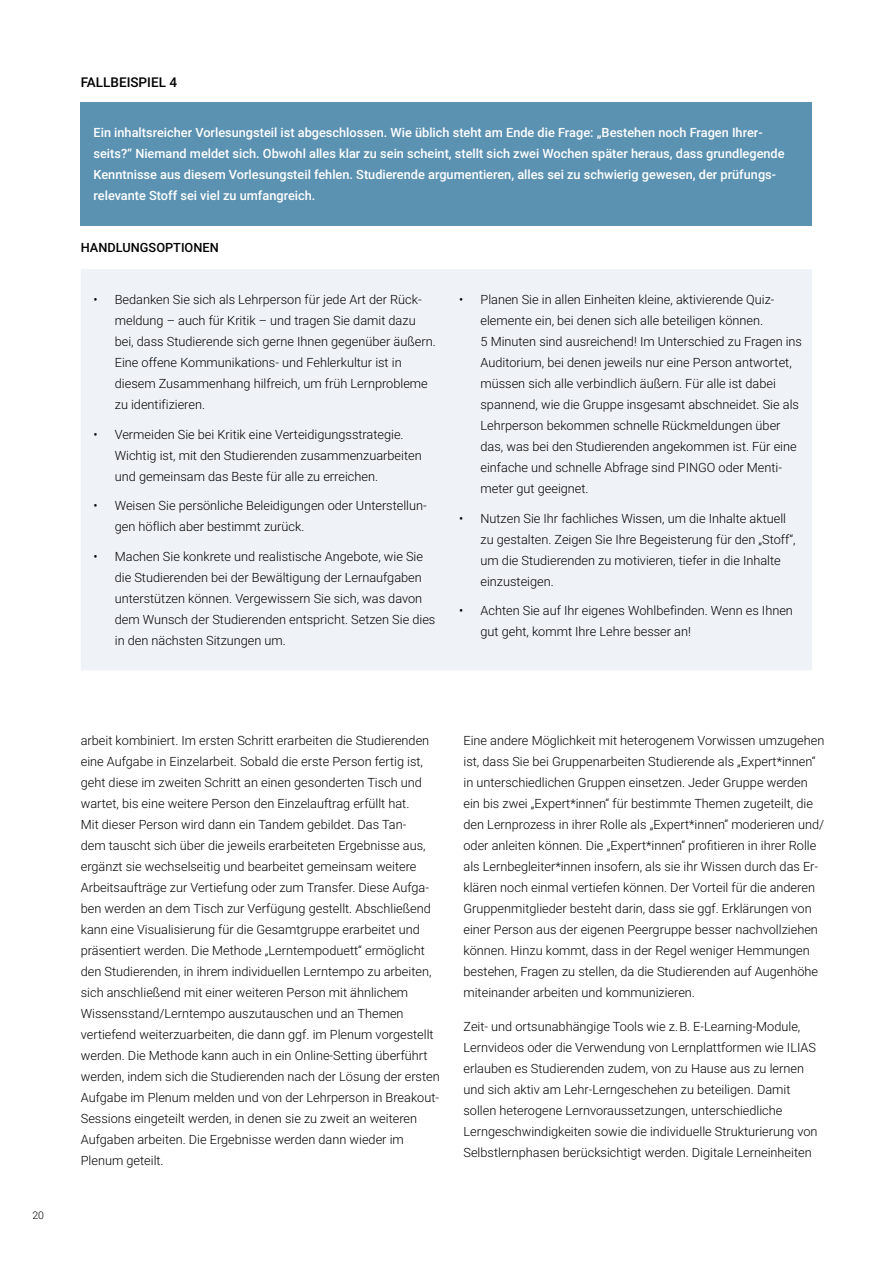
<style>
.page{position:relative;width:893px;height:1263px;background:#fff}
.page>*{position:absolute;margin:0;border:0;box-sizing:border-box;transform-origin:0 0}
.t1{font:500 13.5px "Roboto";color:#000}
.P_Normal{font:300 12.75px/21px "Roboto";color:#000}
.t2{font:500 12.75px/21px "Roboto";color:#fff}
.t3{font:500 12.75px "Roboto";color:#000}
.t4{font:300 10.5px "Roboto";color:#000}
</style>
<div class="page">
<div style="left:81px;top:102px;width:731px;height:124px;background:#5b92b1"></div>
<div style="left:81px;top:269px;width:731px;height:401px;background:#eff3f7"></div>
<p class="t4" style="left:32px;top:1207px;width:13px">20</p>
<p class="t1" style="left:81px;top:72px;width:98px">FALLBEISPIEL 4</p>
<p class="t2" style="left:94px;top:122px;width:693px">Ein inhaltsreicher Vorlesungsteil ist abgeschlossen. Wie üblich steht am Ende die Frage: „Bestehen noch Fragen Ihrer&shy;seits?“ Niemand meldet sich. Obwohl alles klar zu sein scheint, stellt sich zwei Wochen später heraus, dass grundlegende Kenntnisse aus diesem Vorlesungsteil fehlen. Studierende argumentieren, alles sei zu schwierig gewesen, der prüfungs&shy;relevante Stoff sei viel zu umfangreich.</p>
<p class="t3" style="left:81px;top:239px;width:139px">HANDLUNGSOPTIONEN</p>
<p class="P_Normal" style="left:115px;top:289px;width:322px;text-indent:-21px">• Bedanken Sie sich als Lehrperson für jede Art der Rück&shy;meldung – auch für Kritik – und tragen Sie damit dazu bei, dass Studierende sich gerne Ihnen gegenüber äußern.<br>Eine offene Kommunikations- und Fehlerkultur ist in diesem Zusammenhang hilfreich, um früh Lernprobleme zu identifizieren.</p>
<p class="P_Normal" style="left:115px;top:423px;width:308px;text-indent:-21px">• Vermeiden Sie bei Kritik eine Verteidigungsstrategie.<br>Wichtig ist, mit den Studierenden zusammenzuarbeiten und gemeinsam das Beste für alle zu erreichen.</p>
<p class="P_Normal" style="left:115px;top:495px;width:313px;text-indent:-21px">• Weisen Sie persönliche Beleidigungen oder Unterstellun&shy;gen höflich aber bestimmt zurück.</p>
<p class="P_Normal" style="left:115px;top:545px;width:322px;text-indent:-21px">• Machen Sie konkrete und realistische Angebote, wie Sie die Studierenden bei der Bewältigung der Lernaufgaben unterstützen können. Vergewissern Sie sich, was davon dem Wunsch der Studierenden entspricht. Setzen Sie dies in den nächsten Sitzungen um.</p>
<p class="P_Normal" style="left:480px;top:289px;width:323px;text-indent:-21px">• Planen Sie in allen Einheiten kleine, aktivierende Quiz&shy;elemente ein, bei denen sich alle beteiligen können.<br>5 Minuten sind ausreichend! Im Unterschied zu Fragen ins Auditorium, bei denen jeweils nur eine Person antwortet, müssen sich alle verbindlich äußern. Für alle ist dabei spannend, wie die Gruppe insgesamt abschneidet. Sie als Lehrperson bekommen schnelle Rückmeldungen über das, was bei den Studierenden angekommen ist. Für eine einfache und schnelle Abfrage sind PINGO oder Menti&shy;meter gut geeignet.</p>
<p class="P_Normal" style="left:480px;top:507px;width:317px;text-indent:-21px">• Nutzen Sie Ihr fachliches Wissen, um die Inhalte aktuell zu gestalten. Zeigen Sie Ihre Begeisterung für den „Stoff“, um die Studierenden zu motivieren, tiefer in die Inhalte einzusteigen.</p>
<p class="P_Normal" style="left:480px;top:600px;width:314px;text-indent:-21px">• Achten Sie auf Ihr eigenes Wohlbefinden. Wenn es Ihnen gut geht, kommt Ihre Lehre besser an!</p>
<p class="P_Normal" style="left:81px;top:730px;width:360px">arbeit kombiniert. Im ersten Schritt erarbeiten die Studierenden eine Aufgabe in Einzelarbeit. Sobald die erste Person fertig ist, geht diese im zweiten Schritt an einen gesonderten Tisch und wartet, bis eine weitere Person den Einzelauftrag erfüllt hat.<br>Mit dieser Person wird dann ein Tandem gebildet. Das Tan-<br>dem tauscht sich über die jeweils erarbeiteten Ergebnisse aus, ergänzt sie wechselseitig und bearbeitet gemeinsam weitere Arbeitsaufträge zur Vertiefung oder zum Transfer. Diese Aufga&shy;ben werden an dem Tisch zur Verfügung gestellt. Abschließend kann eine Visualisierung für die Gesamtgruppe erarbeitet und präsentiert werden. Die Methode „Lerntempoduett“ ermöglicht den Studierenden, in ihrem individuellen Lerntempo zu arbeiten, sich anschließend mit einer weiteren Person mit ähnlichem Wissensstand/Lerntempo auszutauschen und an Themen vertiefend weiterzuarbeiten, die dann ggf. im Plenum vorgestellt werden. Die Methode kann auch in ein Online-Setting überführt werden, indem sich die Studierenden nach der Lösung der ersten Aufgabe im Plenum melden und von der Lehrperson in Breakout-Sessions eingeteilt werden, in denen sie zu zweit an weiteren Aufgaben arbeiten. Die Ergebnisse werden dann wieder im Plenum geteilt.</p>
<p class="P_Normal" style="left:463px;top:730px;width:362px">Eine andere Möglichkeit mit heterogenem Vorwissen umzugehen ist, dass Sie bei Gruppenarbeiten Studierende als „Expert*innen“ in unterschiedlichen Gruppen einsetzen. Jeder Gruppe werden ein bis zwei „Expert*innen“ für bestimmte Themen zugeteilt, die den Lernprozess in ihrer Rolle als „Expert*innen“ moderieren und/ oder anleiten können. Die „Expert*innen“ profitieren in ihrer Rolle als Lernbegleiter*innen insofern, als sie ihr Wissen durch das Er&shy;klären noch einmal vertiefen können. Der Vorteil für die anderen Gruppenmitglieder besteht darin, dass sie ggf. Erklärungen von einer Person aus der eigenen Peergruppe besser nachvollziehen können. Hinzu kommt, dass in der Regel weniger Hemmungen bestehen, Fragen zu stellen, da die Studierenden auf Augenhöhe miteinander arbeiten und kommunizieren.</p>
<p class="P_Normal" style="left:463px;top:1015px;width:356px">Zeit- und ortsunabhängige Tools wie z. B. E-Learning-Module, Lernvideos oder die Verwendung von Lernplattformen wie ILIAS erlauben es Studierenden zudem, von zu Hause aus zu lernen und sich aktiv am Lehr-Lerngeschehen zu beteiligen. Damit sollen heterogene Lernvoraussetzungen, unterschiedliche Lerngeschwindigkeiten sowie die individuelle Strukturierung von Selbstlernphasen berücksichtigt werden. Digitale Lerneinheiten</p>
</div>
